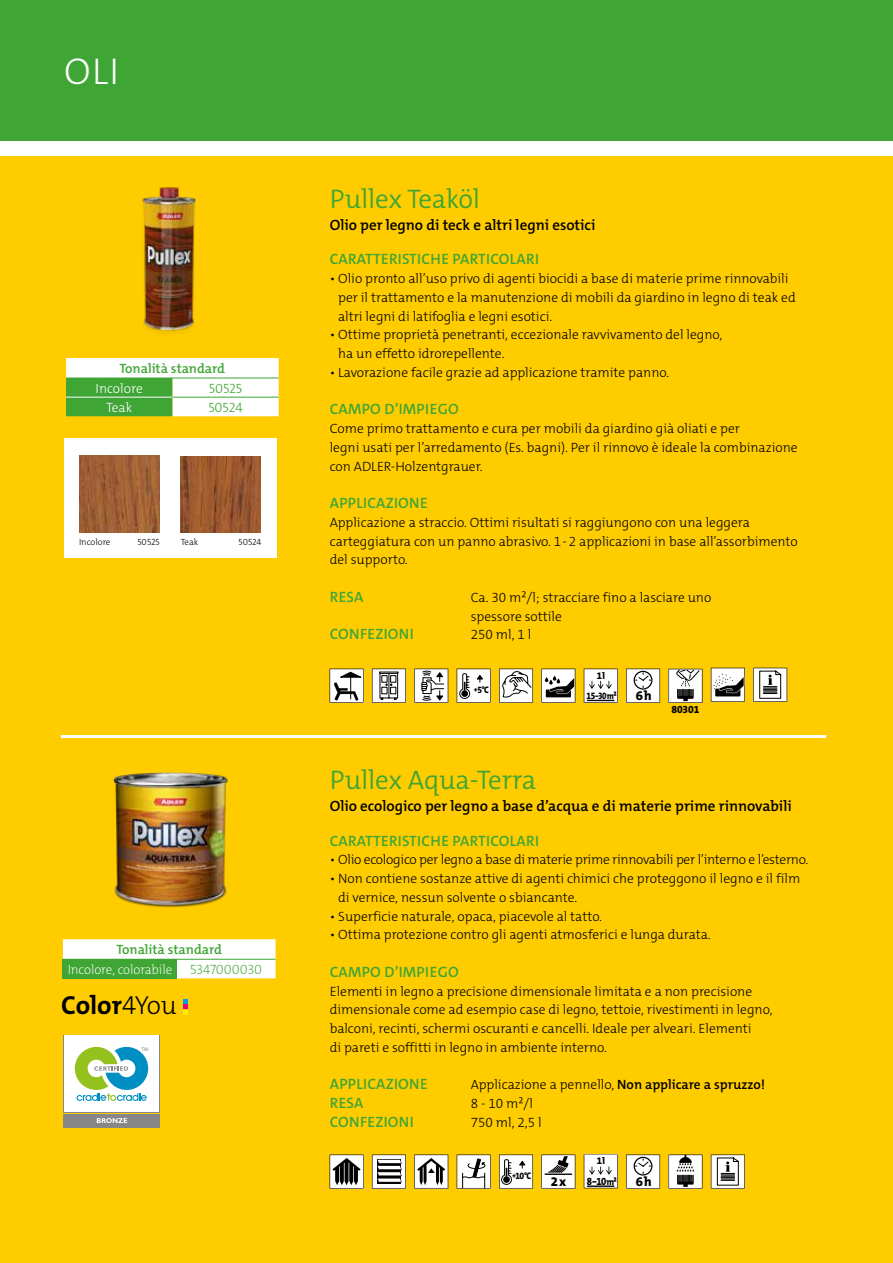
<style>
.page{position:relative;width:893px;height:1263px;background:#fff}
.page>*{position:absolute;margin:0;border:0;box-sizing:border-box;transform-origin:0 0}
.t1{font:300 37.5px "The Mix C4 s";color:#fff}
.t2{font:300 27px "The Mix C4 s";letter-spacing:-.005em;color:#3fa535}
.t3{font:700 26.25px "The Mix C4 s";color:#000}
.t4{font:600 15px "The Mix C4 s";letter-spacing:.02em;color:#3fa535}
.t5{font:600 15px "The Mix C4 s";color:#000}
.t6{font:300 13.5px/18.8px "The Mix C4 s";color:#000}
.t7{font:300 13.5px "The Mix C4 s";letter-spacing:-.02em;color:#000}
.t8{font:600 13.5px "The Mix C4 s";color:#3fa535}
.t9{font:300 13.5px "The Mix C4 s";color:#fff}
.t10{font:300 13.5px "The Mix C4 s";color:#3fa535}
.t11{font:200 13.5px "The Mix C4 s";color:#3fa535}
.t12{font:200 13.2px "The Mix C4 s";letter-spacing:-.005em;color:#fff}
.t13{font:800 13.2px "The Mix B8";color:#000}
.t14{font:800 10.8px "The Mix B8";letter-spacing:-.005em;color:#000;scale:.96 1}
.t15{font:800 10.5px "The Mix C4 s";color:#000;scale:.9 1}
.t16{font:800 9.6px "The Mix B8";color:#000;scale:.85 1}
.t17{font:800 9.6px "The Mix C4 s";color:#000}
.t18{font:800 9.6px "The Mix B8";color:#000;scale:.9 1}
.t19{font:800 9.3px "The Mix C4 s";letter-spacing:-.04em;color:#000;scale:.91 1}
.t20{font:300 9px "The Mix C4 s";color:#000}
.t21{font:5.4px "Droid Sans";color:#898989}
.s1{font-weight:300}
.s2{font-size:7.35px}
.s3{font-size:9.15px}
.s4{font-weight:600}
.s5{font-size:9.6px}
</style>
<div class="page">
<div style="left:0;top:157px;width:893px;height:1106px;background:#fc0"></div>
<div style="left:0;top:0;width:893px;height:141px;background:#3fa535"></div>
<svg style="left:66px;top:358px;width:213px;height:58px;background:#bfe1bb"></svg>
<hr style="left:66px;top:397px;width:106px;height:1px;background:#fff">
<hr style="left:172px;top:397px;width:107px;height:1px;background:#3fa535">
<hr style="left:66px;top:378px;width:106px;height:1px;background:#3fa535">
<hr style="left:172px;top:378px;width:107px;height:1px;background:#3fa535">
<img style="left:142px;top:187px;width:54px;height:145px">
<div style="left:64px;top:438px;width:212px;height:120px;background:#fff"></div>
<img style="left:180px;top:456px;width:81px;height:77px">
<img style="left:79px;top:456px;width:81px;height:76px">
<hr style="left:892px;top:0;width:1px;height:141px;background:#944520">
<hr style="left:61px;top:735px;width:765px;height:3px;background:#fff">
<svg style="left:63px;top:939px;width:213px;height:39px;background:#fdfdfa"></svg>
<div style="left:63px;top:959px;width:114px;height:19px;background:#3fa535"></div>
<hr style="left:177px;top:959px;width:99px;height:1px;background:#3fa535">
<img style="left:113px;top:773px;width:115px;height:135px">
<svg style="left:183px;top:999px;width:5px;height:15px"></svg>
<svg style="left:330px;top:1154px;width:34px;height:34px"></svg>
<svg style="left:457px;top:1154px;width:34px;height:34px"></svg>
<svg style="left:541px;top:1154px;width:34px;height:34px"></svg>
<svg style="left:711px;top:1154px;width:34px;height:34px"></svg>
<svg style="left:372px;top:1154px;width:34px;height:34px"></svg>
<svg style="left:414px;top:1154px;width:34px;height:34px"></svg>
<svg style="left:499px;top:1154px;width:34px;height:34px"></svg>
<svg style="left:626px;top:1154px;width:34px;height:34px"></svg>
<div style="left:634px;top:1157px;width:18px;height:18px;border:1px solid #000;border-radius:50%"></div>
<svg style="left:668px;top:1154px;width:34px;height:34px"></svg>
<svg style="left:584px;top:1154px;width:34px;height:34px"></svg>
<svg style="left:330px;top:669px;width:34px;height:34px"></svg>
<svg style="left:414px;top:669px;width:34px;height:34px"></svg>
<svg style="left:626px;top:669px;width:34px;height:34px"></svg>
<div style="left:634px;top:671px;width:18px;height:19px;border:1px solid #000;border-radius:50%"></div>
<svg style="left:541px;top:669px;width:34px;height:34px"></svg>
<svg style="left:499px;top:669px;width:34px;height:34px"></svg>
<svg style="left:584px;top:669px;width:34px;height:34px"></svg>
<svg style="left:753px;top:668px;width:34px;height:34px"></svg>
<svg style="left:372px;top:669px;width:34px;height:34px"></svg>
<svg style="left:457px;top:669px;width:34px;height:34px"></svg>
<svg style="left:668px;top:669px;width:34px;height:34px"></svg>
<svg style="left:711px;top:668px;width:34px;height:34px"></svg>
<div style="left:64px;top:1114px;width:96px;height:13px;background:#878787"></div>
<svg style="left:64px;top:1035px;width:96px;height:77px"></svg>
<div style="left:65px;top:1035px;width:94px;height:77px;background:#fff"></div>
<svg style="left:75px;top:1047px;width:73px;height:54px"></svg>
<svg style="left:97px;top:1118px;width:30px;height:5px"></svg>
<h1 class="t1" style="left:64px;top:47px;width:56px">OLI</h1>
<p class="t8" style="left:120px;top:360px;width:107px">Tonalità standard</p>
<p class="t9" style="left:96px;top:379px;width:49px">Incolore</p>
<p class="t10" style="left:209px;top:379px;width:35px">50525</p>
<p class="t9" style="left:106px;top:398px;width:28px">Teak</p>
<p class="t10" style="left:208px;top:398px;width:36px">50524</p>
<p class="t20" style="left:79px;top:536px;width:33px">Incolore</p>
<p class="t20" style="left:137px;top:536px;width:24px">50525</p>
<p class="t20" style="left:181px;top:536px;width:19px">Teak</p>
<p class="t20" style="left:239px;top:536px;width:24px">50524</p>
<p class="t8" style="left:116px;top:941px;width:107px">Tonalità standard</p>
<p class="t12" style="left:68px;top:961px;width:106px">Incolore, colorabile</p>
<p class="t11" style="left:190px;top:960px;width:74px">5347000030</p>
<h3 class="t3" style="left:61px;top:988px;width:117px">Color<span class="s1">4You</span></h3>
<p class="t21" style="left:141px;top:1045px;width:8px">TM</p>
<h2 class="t2" style="left:330px;top:182px;width:152px">Pullex Teaköl</h2>
<p class="t5" style="left:330px;top:215px;width:267px">Olio per legno di teck e altri legni esotici</p>
<p class="t4" style="left:330px;top:250px;width:211px">CARATTERISTICHE PARTICOLARI</p>
<p class="t6" style="left:338px;top:269px;width:459px;text-indent:-9px">• Olio pronto all’uso privo di agenti biocidi a base di materie prime rinnovabili per il trattamento e la manutenzione di mobili da giardino in legno di teak ed altri legni di latifoglia e legni esotici.</p>
<p class="t6" style="left:338px;top:325px;width:386px;text-indent:-9px">• Ottime proprietà penetranti, eccezionale ravvivamento del legno, ha un effetto idrorepellente.</p>
<p class="t6" style="left:330px;top:363px;width:341px">• Lavorazione facile grazie ad applicazione tramite panno.</p>
<p class="t4" style="left:330px;top:400px;width:130px">CAMPO D’IMPIEGO</p>
<p class="t6" style="left:330px;top:419px;width:469px">Come primo trattamento e cura per mobili da giardino già oliati e per<br>legni usati per l’arredamento (Es. bagni). Per il rinnovo è ideale la combinazione con ADLER-Holzentgrauer.</p>
<p class="t4" style="left:330px;top:493px;width:100px">APPLICAZIONE</p>
<p class="t6" style="left:330px;top:513px;width:469px">Applicazione a straccio. Ottimi risultati si raggiungono con una leggera carteggiatura con un panno abrasivo. 1 - 2 applicazioni in base all’assorbimento del supporto.</p>
<p class="t4" style="left:330px;top:587px;width:35px">RESA</p>
<p class="t6" style="left:471px;top:588px;width:242px">Ca. 30 m²/l; stracciare fino a lasciare uno spessore sottile</p>
<p class="t4" style="left:330px;top:625px;width:86px">CONFEZIONI</p>
<p class="t6" style="left:471px;top:625px;width:62px">250 ml, 1 l</p>
<p class="t18" style="left:474px;top:684px;width:18px"><span class="s2">+</span>5 <span class="s3">°</span>C</p>
<p class="t17" style="left:597px;top:670px;width:10px">1l</p>
<p class="t19" style="left:586px;top:690px;width:35px">15–30m²</p>
<p class="t13" style="left:636px;top:689px;width:17px">6 h</p>
<p class="t14" style="left:671px;top:703px;width:31px">80301</p>
<h2 class="t2" style="left:330px;top:763px;width:208px">Pullex Aqua-Terra</h2>
<p class="t5" style="left:330px;top:796px;width:464px">Olio ecologico per legno a base d’acqua e di materie prime rinnovabili</p>
<p class="t4" style="left:330px;top:831px;width:211px">CARATTERISTICHE PARTICOLARI</p>
<p class="t7" style="left:330px;top:851px;width:480px">• Olio ecologico per legno a base di materie prime rinnovabili per l’interno e l’esterno.</p>
<p class="t6" style="left:338px;top:869px;width:464px;text-indent:-9px">• Non contiene sostanze attive di agenti chimici che proteggono il legno e il film di vernice, nessun solvente o sbiancante.</p>
<p class="t6" style="left:330px;top:907px;width:274px">• Superficie naturale, opaca, piacevole al tatto.</p>
<p class="t6" style="left:330px;top:925px;width:383px">• Ottima protezione contro gli agenti atmosferici e lunga durata.</p>
<p class="t4" style="left:330px;top:962px;width:130px">CAMPO D’IMPIEGO</p>
<p class="t6" style="left:330px;top:982px;width:444px">Elementi in legno a precisione dimensionale limitata e a non precisione dimensionale come ad esempio case di legno, tettoie, rivestimenti in legno, balconi, recinti, schermi oscuranti e cancelli. Ideale per alveari. Elementi<br>di pareti e soffitti in legno in ambiente interno.</p>
<p class="t4" style="left:330px;top:1075px;width:100px">APPLICAZIONE</p>
<p class="t6" style="left:471px;top:1075px;width:296px">Applicazione a pennello, <span class="s4">Non applicare a spruzzo!</span></p>
<p class="t4" style="left:330px;top:1093px;width:35px">RESA</p>
<p class="t6" style="left:471px;top:1094px;width:64px">8 - 10 m²/l</p>
<p class="t4" style="left:330px;top:1112px;width:86px">CONFEZIONI</p>
<p class="t6" style="left:471px;top:1113px;width:72px">750 ml, 2,5 l</p>
<p class="t16" style="left:512px;top:1170px;width:24px"><span class="s2">+</span>10 <span class="s3">°</span>C</p>
<p class="t13" style="left:551px;top:1174px;width:17px">2 x</p>
<p class="t17" style="left:597px;top:1155px;width:10px">1l</p>
<p class="t15" style="left:587px;top:1175px;width:35px">8–10<span class="s5">m²</span></p>
<p class="t13" style="left:636px;top:1175px;width:17px">6 h</p>
</div>
